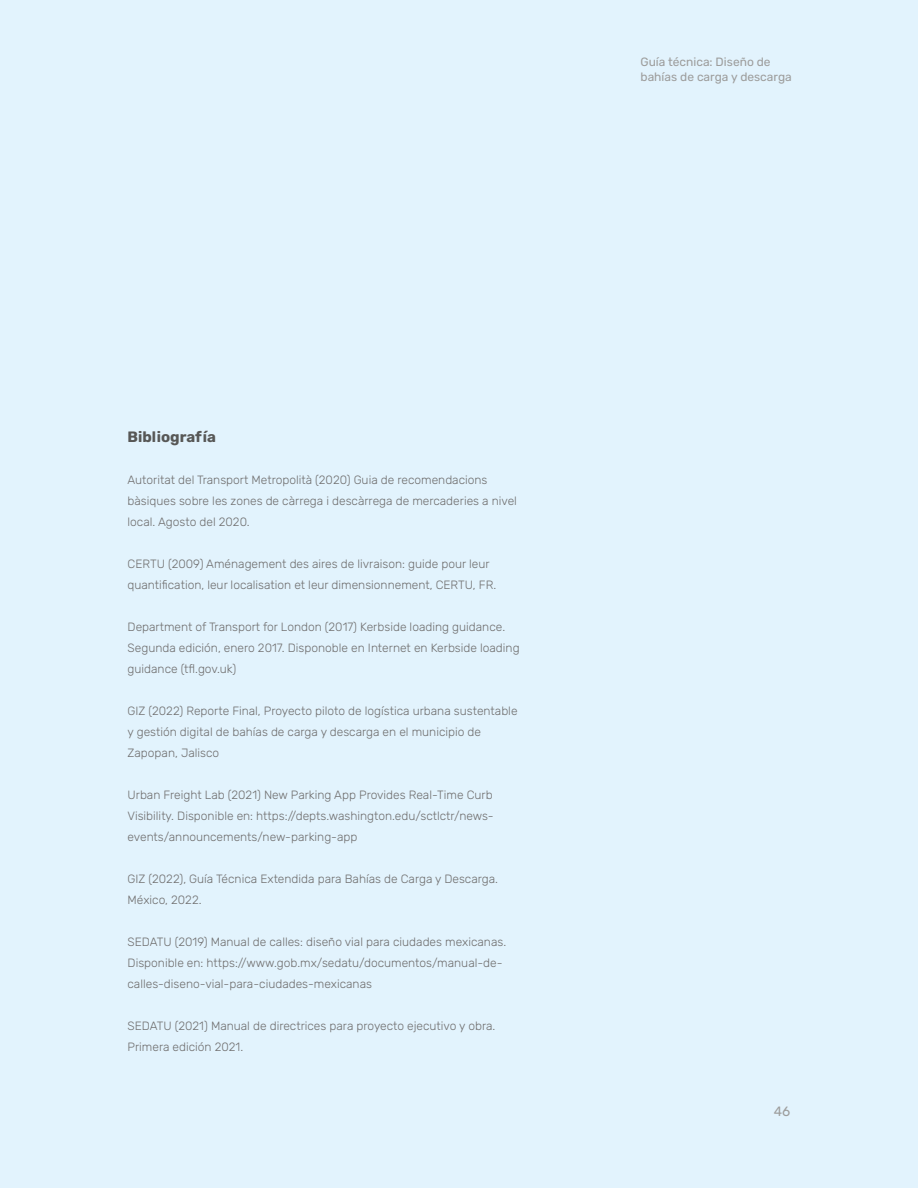
<style>
.page{position:relative;width:918px;height:1188px;background:#e2f3fd}
.page>*{position:absolute;margin:0;border:0;box-sizing:border-box;transform-origin:0 0}
.t1{font:700 15px "Rubik";color:#575756}
.t2{font:13.5px "Rubik";color:#9d9d9c}
.t3{font:300 12px/21px "Rubik";color:#706f6f}
.t4{font:12px/14.4px "Rubik";color:#9d9d9c}
</style>
<div class="page">
<p class="t4" style="left:641px;top:55px;width:153px">Guía técnica: Diseño de bahías de carga y descarga</p>
<p class="t1" style="left:128px;top:428px;width:90px">Bibliografía</p>
<p class="t3" style="left:128px;top:470px;width:391px">Autoritat del Transport Metropolità (2020) Guia de recomendacions bàsiques sobre les zones de càrrega i descàrrega de mercaderies a nivel local. Agosto del 2020.</p>
<p class="t3" style="left:128px;top:554px;width:370px">CERTU (2009) Aménagement des aires de livraison: guide pour leur quantification, leur localisation et leur dimensionnement, CERTU, FR.</p>
<p class="t3" style="left:128px;top:617px;width:394px">Department of Transport for London (2017) Kerbside loading guidance.<br>Segunda edición, enero 2017. Disponoble en Internet en Kerbside loading guidance (tfl.gov.uk)</p>
<p class="t3" style="left:128px;top:701px;width:391px">GIZ (2022) Reporte Final, Proyecto piloto de logística urbana sustentable y gestión digital de bahías de carga y descarga en el municipio de<br>Zapopan, Jalisco</p>
<p class="t3" style="left:128px;top:785px;width:368px;text-align:justify">Urban Freight Lab (2021) New Parking App Provides Real-Time Curb Visibility. Disponible en: https://depts.washington.edu/sctlctr/news&shy;events/announcements/new-parking-app</p>
<p class="t3" style="left:128px;top:869px;width:372px">GIZ (2022), Guía Técnica Extendida para Bahías de Carga y Descarga.<br>México, 2022.</p>
<p class="t3" style="left:128px;top:932px;width:380px">SEDATU (2019) Manual de calles: diseño vial para ciudades mexicanas.<br>Disponible en: https://www.gob.mx/sedatu/documentos/manual-de&shy;calles-diseno-vial-para-ciudades-mexicanas</p>
<p class="t3" style="left:128px;top:1016px;width:369px">SEDATU (2021) Manual de directrices para proyecto ejecutivo y obra.<br>Primera edición 2021.</p>
<p class="t2" style="left:774px;top:1103px;width:18px">46</p>
</div>
